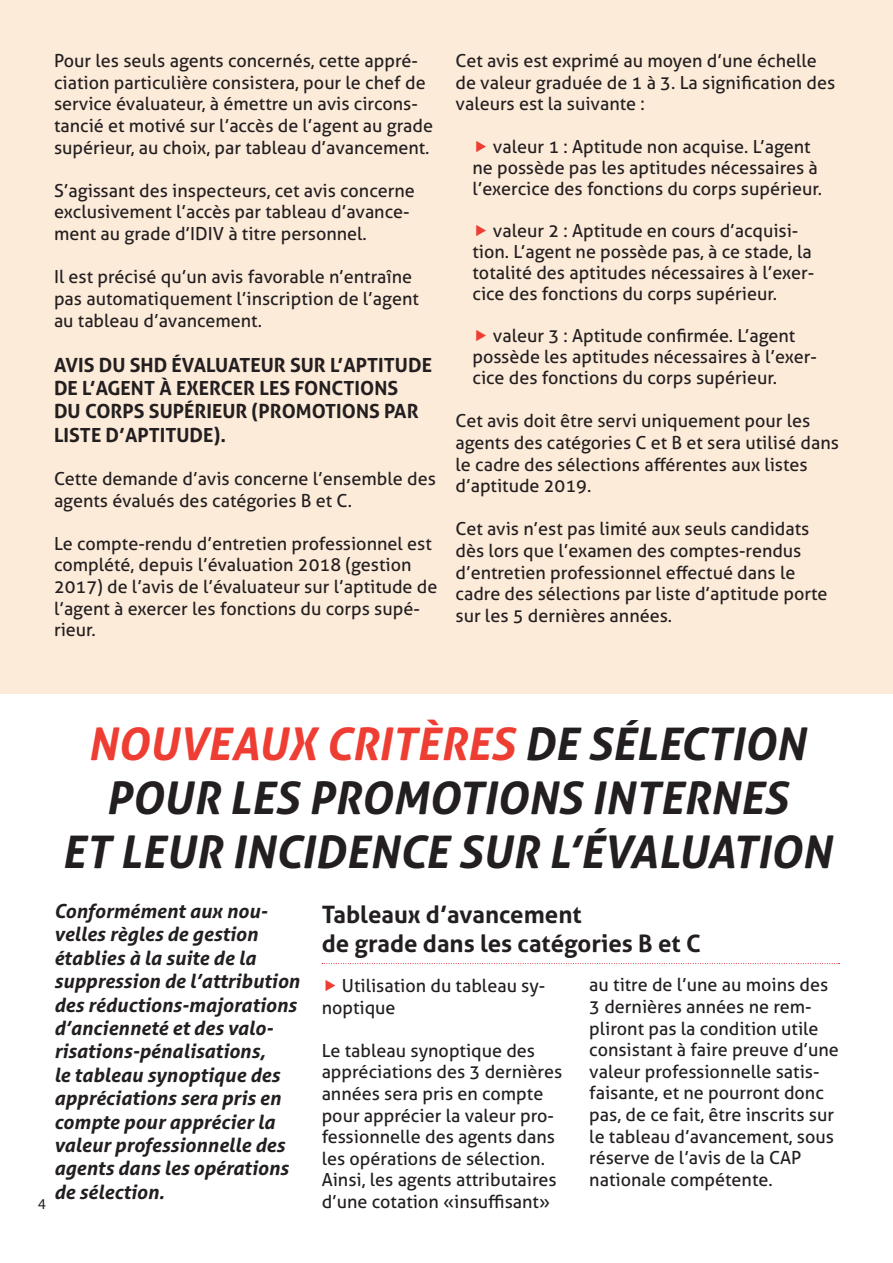
<style>
.page{position:relative;width:893px;height:1263px;background:#fff}
.page>*{position:absolute;margin:0;border:0;box-sizing:border-box;transform-origin:0 0}
.t1{font:italic 700 45px/54px "Aller";color:#231f20;text-align:center}
.t2{font:700 24px "Aller";color:#231f20}
.t3{font:italic 700 19.5px/23.4px "Aller";color:#231f20}
.t4{font:700 19.5px/23.4px "Aller";color:#231f20}
.t5{font:18px/21.6px "Aller";color:#231f20}
.t6{font:15px "Myriad Pro";color:#231f20}
.s1{color:#ee3e34}
</style>
<div class="page">
<div style="left:0;top:0;width:893px;height:693px;background:#fdebda"></div>
<svg style="left:322px;top:963px;width:518px;height:1px"></svg>
<p class="t5" style="left:54px;top:50px;width:381px">Pour les seuls agents concernés, cette appré&shy;ciation particulière consistera, pour le chef de service évaluateur, à émettre un avis circons&shy;tancié et motivé sur l’accès de l’agent au grade</p>
<p class="t5" style="left:54px;top:136px;width:377px">supérieur, au choix, par tableau d’avancement.</p>
<p class="t5" style="left:54px;top:180px;width:362px">S’agissant des inspecteurs, cet avis concerne exclusivement l’accès par tableau d’avance&shy;ment au grade d’IDIV à titre personnel.</p>
<p class="t5" style="left:54px;top:266px;width:366px">Il est précisé qu’un avis favorable n’entraîne pas automatiquement l’inscription de l’agent au tableau d’avancement.</p>
<p class="t4" style="left:54px;top:353px;width:380px">AVIS DU SHD ÉVALUATEUR SUR L’APTITUDE<br>DE L’AGENT À EXERCER LES FONCTIONS<br>DU CORPS SUPÉRIEUR (PROMOTIONS PAR<br>LISTE D’APTITUDE).</p>
<p class="t5" style="left:54px;top:468px;width:383px">Cette demande d’avis concerne l’ensemble des agents évalués des catégories B et C.</p>
<p class="t5" style="left:54px;top:532px;width:385px">Le compte-rendu d’entretien professionnel est complété, depuis l’évaluation 2018 (gestion 2017) de l’avis de l’évaluateur sur l’aptitude de l’agent à exercer les fonctions du corps supé&shy;rieur.</p>
<p class="t5" style="left:455px;top:50px;width:381px">Cet avis est exprimé au moyen d’une échelle de valeur graduée de 1 à 3. La signification des valeurs est la suivante :</p>
<p class="t5" style="left:472px;top:136px;width:351px;line-height:21px;text-align:center">valeur 1 : Aptitude non acquise. L’agent<br>ne possède pas les aptitudes nécessaires à l’exercice des fonctions du corps supérieur.</p>
<p class="t5" style="left:472px;top:220px;width:343px;line-height:21px;text-indent:20px">valeur 2 : Aptitude en cours d’acquisi&shy;tion. L’agent ne possède pas, à ce stade, la totalité des aptitudes nécessaires à l’exer&shy;cice des fonctions du corps supérieur.</p>
<p class="t5" style="left:472px;top:325px;width:346px;line-height:21px;text-indent:20px">valeur 3 : Aptitude confirmée. L’agent possède les aptitudes nécessaires à l’exer&shy;cice des fonctions du corps supérieur.</p>
<p class="t5" style="left:455px;top:410px;width:385px">Cet avis doit être servi uniquement pour les agents des catégories C et B et sera utilisé dans le cadre des sélections afférentes aux listes d’aptitude 2019.</p>
<p class="t5" style="left:455px;top:518px;width:374px">Cet avis n’est pas limité aux seuls candidats dès lors que l’examen des comptes-rendus d’entretien professionnel effectué dans le cadre des sélections par liste d’aptitude porte sur les 5 dernières années.</p>
<p class="t6" style="left:38px;top:1195px;width:9px">4</p>
<p class="t1" style="left:88px;top:716px;width:719px"><span class="s1">NOUVEAUX CRITÈRES</span> DE SÉLECTION<br>POUR LES PROMOTIONS INTERNES</p>
<p class="t1" style="left:62px;top:824px;width:771px">ET LEUR INCIDENCE SUR L’ÉVALUATION</p>
<p class="t3" style="left:54px;top:899px;width:247px">Conformément aux nou&shy;velles règles de gestion établies à la suite de la suppression de l’attribution des réductions-majorations d’ancienneté et des valo&shy;risations-pénalisations,<br>le tableau synoptique des appréciations sera pris en compte pour apprécier la valeur professionnelle des agents dans les opérations de sélection.</p>
<p class="t2" style="left:322px;top:900px;width:261px">Tableaux d’avancement</p>
<p class="t2" style="left:322px;top:929px;width:381px">de grade dans les catégories B et C</p>
<p class="t5" style="left:589px;top:974px;width:251px">au titre de l’une au moins des<br>3 dernières années ne rem&shy;pliront pas la condition utile consistant à faire preuve d’une valeur professionnelle satis&shy;faisante, et ne pourront donc pas, de ce fait, être inscrits sur le tableau d’avancement, sous réserve de l’avis de la CAP nationale compétente.</p>
<p class="t5" style="left:322px;top:975px;width:225px;text-indent:20px">Utilisation du tableau sy&shy;noptique</p>
<p class="t5" style="left:322px;top:1039px;width:242px">Le tableau synoptique des appréciations des 3 dernières années sera pris en compte pour apprécier la valeur pro&shy;fessionnelle des agents dans les opérations de sélection.</p>
<p class="t5" style="left:322px;top:1169px;width:236px">Ainsi, les agents attributaires d’une cotation «insuffisant»</p>
</div>
